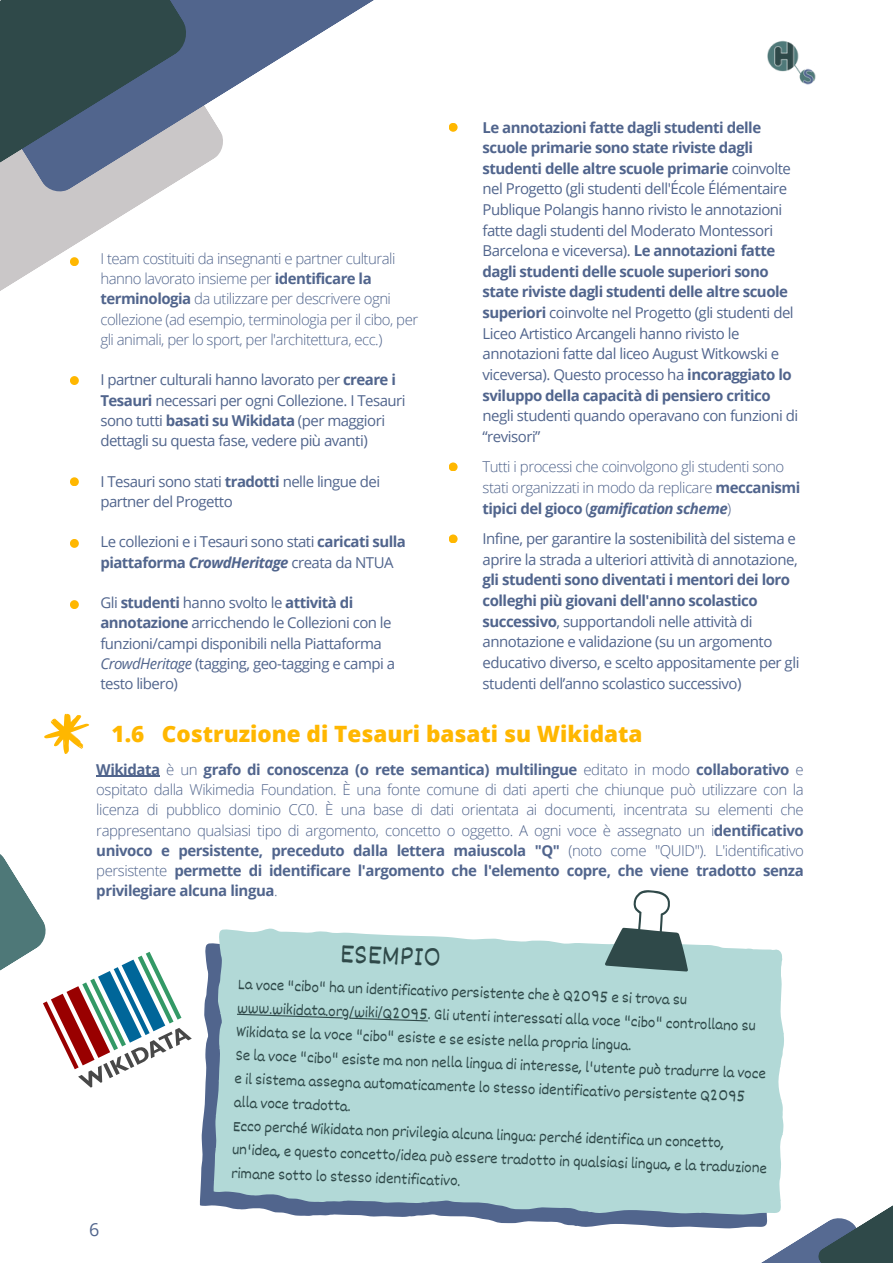
<style>
.page{position:relative;width:893px;height:1264px;background:#fff}
.page>*{position:absolute;margin:0;border:0;box-sizing:border-box;transform-origin:0 0}
.t1{font:29.1px "Dekko";color:#2f4949}
.t2{font:800 22.5px "Open Sans";color:#ffb700}
.t3{font:18px "Open Sans";color:#51658d}
.t4{font:15.75px/23.5px "Dekko";color:#2f4949}
.t5{font:15px/20.5px "Open Sans";letter-spacing:-.035em;color:#51658d}
.t6{font:300 15px/20.2px "Open Sans";letter-spacing:-.035em;color:#51658d}
.s1{font-weight:700}
.s2{font-weight:400}
.s3{font-weight:700;font-style:italic}
.s4{font-style:italic}
</style>
<div class="page">
<svg style="left:190px;top:0;width:268px;height:173px"></svg>
<svg style="left:0;top:0;width:190px;height:291px"></svg>
<img style="left:767px;top:40px;width:49px;height:45px">
<div style="left:70px;top:257px;width:9px;height:9px;background:#ffb700;border-radius:50%"></div>
<div style="left:70px;top:376px;width:9px;height:9px;background:#ffb700;border-radius:50%"></div>
<div style="left:70px;top:477px;width:9px;height:9px;background:#ffb700;border-radius:50%"></div>
<div style="left:70px;top:539px;width:9px;height:9px;background:#ffb700;border-radius:50%"></div>
<div style="left:70px;top:600px;width:9px;height:9px;background:#ffb700;border-radius:50%"></div>
<div style="left:448px;top:123px;width:9px;height:9px;background:#ffb700;border-radius:50%"></div>
<div style="left:448px;top:462px;width:9px;height:9px;background:#ffb700;border-radius:50%"></div>
<div style="left:448px;top:534px;width:9px;height:9px;background:#ffb700;border-radius:50%"></div>
<svg style="left:44px;top:713px;width:45px;height:41px"></svg>
<hr style="left:96px;top:776px;width:64px;height:1px;background:#51658d">
<svg style="left:199px;top:943px;width:391px;height:284px"></svg>
<svg style="left:210px;top:928px;width:380px;height:291px;fill:#b2d9d7"></svg>
<div style="left:213px;top:979px;width:377px;height:223px;background:#b2d9d7"></div>
<svg style="left:590px;top:890px;width:302px;height:372px"></svg>
<svg style="left:0;top:854px;width:192px;height:234px"></svg>
<svg style="left:237px;top:1013px;width:191px;height:8px;background:#a0c5c3"></svg>
<p class="t5" style="left:482px;top:116px;width:317px"><span class="s1">Le annotazioni fatte dagli studenti delle scuole primarie sono state riviste dagli studenti delle altre scuole primarie</span> coinvolte nel Progetto (gli studenti dell'École Élémentaire Publique Polangis hanno rivisto le annotazioni fatte dagli studenti del Moderato Montessori Barcelona e viceversa). <span class="s1">Le annotazioni fatte dagli studenti delle scuole superiori sono state riviste dagli studenti delle altre scuole superiori</span> coinvolte nel Progetto (gli studenti del Liceo Artistico Arcangeli hanno rivisto le annotazioni fatte dal liceo August Witkowski e viceversa). Questo processo ha <span class="s1">incoraggiato lo sviluppo della capacità di pensiero critico </span>negli studenti quando operavano con funzioni di “revisori”</p>
<p class="t6" style="left:482px;top:456px;width:319px">Tutti i processi che coinvolgono gli studenti sono stati organizzati in modo da replicare <span class="s1">meccanismi tipici del gioco</span> <span class="s2">(</span><span class="s3">gamification scheme</span>)</p>
<p class="t5" style="left:482px;top:528px;width:318px">Infine, per garantire la sostenibilità del sistema e aprire la strada a ulteriori attività di annotazione, <span class="s1">gli studenti sono diventati i mentori dei loro colleghi più giovani dell'anno scolastico successivo</span>, supportandoli nelle attività di annotazione e validazione (su un argomento educativo diverso, e scelto appositamente per gli studenti dell’anno scolastico successivo)</p>
<p class="t6" style="left:100px;top:248px;width:319px">I team costituiti da insegnanti e partner culturali hanno lavorato insieme per <span class="s1">identificare la terminologia</span> da utilizzare per descrivere ogni collezione (ad esempio, terminologia per il cibo, per gli animali, per lo sport, per l'architettura, ecc.)</p>
<p class="t5" style="left:100px;top:369px;width:306px">I partner culturali hanno lavorato per <span class="s1">creare i Tesauri</span> necessari per ogni Collezione. I Tesauri sono tutti <span class="s1">basati su Wikidata</span> (per maggiori dettagli su questa fase, vedere più avanti)</p>
<p class="t5" style="left:100px;top:470px;width:281px">I Tesauri sono stati <span class="s1">tradotti</span> nelle lingue dei partner del Progetto</p>
<p class="t5" style="left:100px;top:531px;width:307px">Le collezioni e i Tesauri sono stati <span class="s1">caricati sulla piattaforma</span> <span class="s3">CrowdHeritage</span> creata da NTUA</p>
<p class="t5" style="left:100px;top:592px;width:296px">Gli <span class="s1">studenti</span> hanno svolto le <span class="s1">attività di annotazione</span> arricchendo le Collezioni con le funzioni/campi disponibili nella Piattaforma <span class="s4">CrowdHeritage</span> (tagging, geo-tagging e campi a testo libero)</p>
<p class="t2" style="left:112px;top:717px;width:532px">1.6 Costruzione di Tesauri basati su Wikidata</p>
<p class="t6" style="left:96px;top:758px;width:709px;text-align:justify"><span class="s1">Wikidata</span> è un <span class="s1">grafo di conoscenza (o rete semantica) multilingue</span> editato in modo <span class="s1">collaborativo</span> e ospitato dalla Wikimedia Foundation. È una fonte comune di dati aperti che chiunque può utilizzare con la licenza di pubblico dominio CC0. È una base di dati orientata ai documenti, incentrata su elementi che rappresentano qualsiasi tipo di argomento, concetto o oggetto. A ogni voce è assegnato un i<span class="s1">dentificativo univoco e persistente, preceduto dalla lettera maiuscola "Q"</span> (noto come "QUID"). L'identificativo persistente <span class="s1">permette di identificare l'argomento che l'elemento copre, che viene tradotto senza privilegiare alcuna lingua</span>.</p>
<p class="t3" style="left:89px;top:1216px;width:12px">6</p>
<p class="t1" style="left:340px;top:935px;width:102px;rotate:2deg">ESEMPIO</p>
<p class="t4" style="left:238px;top:971px;width:520px;rotate:2deg">La voce "cibo" ha un identificativo persistente che è Q2095 e si trova su www.wikidata.org/wiki/Q2095. Gli utenti interessati alla voce "cibo" controllano su<br>Wikidata se la voce "cibo" esiste e se esiste nella propria lingua.</p>
<p class="t4" style="left:236px;top:1042px;width:532px;rotate:2deg">Se la voce "cibo" esiste ma non nella lingua di interesse, l'utente può tradurre la voce e il sistema assegna automaticamente lo stesso identificativo persistente Q2095 alla voce tradotta.</p>
<p class="t4" style="left:233px;top:1113px;width:536px;rotate:2deg">Ecco perché Wikidata non privilegia alcuna lingua: perché identifica un concetto, un'idea, e questo concetto/idea può essere tradotto in qualsiasi lingua, e la traduzione rimane sotto lo stesso identificativo.</p>
</div>
